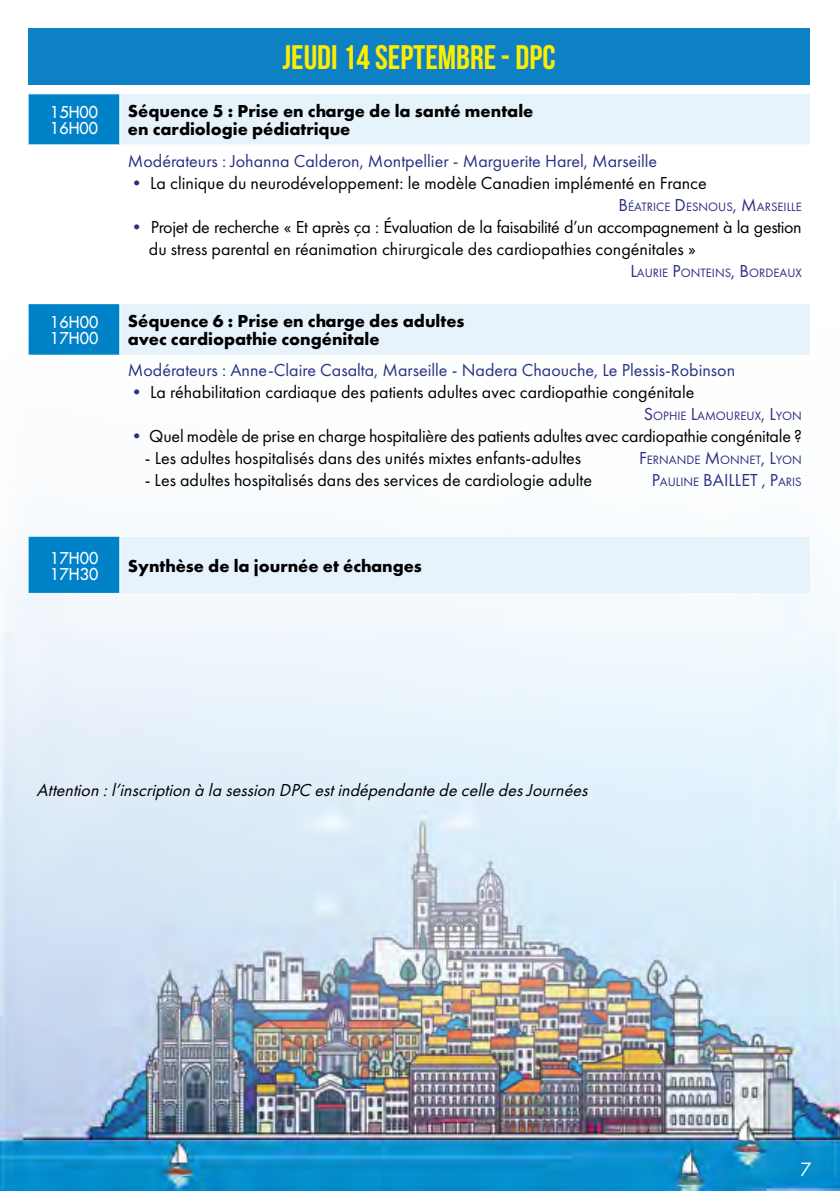
<style>
.page{position:relative;width:840px;height:1191px;background:#fff}
.page>*{position:absolute;margin:0;border:0;box-sizing:border-box;transform-origin:0 0}
.t1{font:700 34px "Bebas Neue";color:#ffed00}
.t2{font:20px "Futura PT";color:#fff}
.t3{font:18px "Futura PT";color:#000}
.t4{font:700 18px/18px "Futura PT";color:#000}
.t5{font:18px/22px "Futura PT";letter-spacing:-.02em;color:#000}
.t6{font:18px "Futura PT";color:#2c3082}
.t7{font:italic 18px "Futura PT";color:#000}
.t8{font:18px "Futura PT";color:#2c3082}
.t9{font:16px/16px "Futura LT";letter-spacing:.01em;color:#fff}
.t10{font:12.6px "Futura PT";color:#2c3082}
.s1{color:#2c3082}
.s2{font-size:18px}
.s3{font-size:12.6px}
</style>
<div class="page">
<img style="left:0;top:304px;width:839px;height:887px">
<svg style="left:29px;top:94px;width:91px;height:499px"></svg>
<svg style="left:120px;top:94px;width:689px;height:499px"></svg>
<div style="left:29px;top:292px;width:91px;height:12px;background:#fff"></div>
<div style="left:120px;top:292px;width:689px;height:12px;background:#fff"></div>
<hr style="left:119px;top:94px;width:1px;height:51px;background:#fff">
<hr style="left:29px;top:144px;width:91px;height:1px;background:#fff">
<hr style="left:120px;top:144px;width:689px;height:1px;background:#fff">
<hr style="left:119px;top:145px;width:1px;height:147px;background:#fff">
<hr style="left:119px;top:304px;width:1px;height:51px;background:#fff">
<hr style="left:29px;top:536px;width:91px;height:1px;background:#fff">
<hr style="left:120px;top:536px;width:689px;height:1px;background:#fff">
<hr style="left:119px;top:536px;width:1px;height:57px;background:#fff">
<div style="left:28px;top:28px;width:781px;height:57px;background:#0e81c5"></div>
<h1 class="t1" style="left:282px;top:39px;width:274px">JEUDI 14 SEPTEMBRE- DPC</h1>
<p class="t9" style="left:50px;top:104px;width:49px">15H00<br>16H00</p>
<p class="t4" style="left:128px;top:102px;width:407px">Séquence 5 : Prise en charge de la santé mentale en cardiologie pédiatrique</p>
<p class="t6" style="left:128px;top:150px;width:530px">Modérateurs : Johanna Calderon, Montpellier - Marguerite Harel, Marseille</p>
<p class="t3" style="left:128px;top:172px;width:580px"><span class="s1">•</span> La clinique du neurodéveloppement: le modèle Canadien implémenté en France</p>
<p class="t10" style="left:618px;top:199px;width:185px"><span class="s2">B</span>ÉATRICE <span class="s2">D</span>ESNOUS<span class="s2">, M</span>ARSEILLE</p>
<p class="t5" style="left:149px;top:215px;width:654px;text-indent:-21px"><span class="s1">•</span> Projet de recherche « Et après ça : Évaluation de la faisabilité d’un accompagnement à la gestion du stress parental en réanimation chirurgicale des cardiopathies congénitales »</p>
<p class="t10" style="left:630px;top:265px;width:173px"><span class="s2">L</span>AURIE <span class="s2">P</span>ONTEINS<span class="s2">, B</span>ORDEAUX</p>
<p class="t9" style="left:50px;top:314px;width:50px">16H00<br>17H00</p>
<p class="t4" style="left:128px;top:312px;width:338px">Séquence 6 : Prise en charge des adultes avec cardiopathie congénitale</p>
<p class="t6" style="left:128px;top:360px;width:608px">Modérateurs : Anne-Claire Casalta, Marseille - Nadera Chaouche, Le Plessis-Robinson</p>
<p class="t3" style="left:128px;top:382px;width:567px"><span class="s1">•</span> La réhabilitation cardiaque des patients adultes avec cardiopathie congénitale</p>
<p class="t10" style="left:643px;top:409px;width:159px"><span class="s2">S</span>OPHIE <span class="s2">L</span>AMOUREUX<span class="s2">, L</span>YON</p>
<p class="t3" style="left:128px;top:426px;width:675px"><span class="s1">•</span> Quel modèle de prise en charge hospitalière des patients adultes avec cardiopathie congénitale ?</p>
<p class="t3" style="left:145px;top:448px;width:437px">- Les adultes hospitalisés dans des unités mixtes enfants-adultes</p>
<p class="t10" style="left:638px;top:453px;width:164px"><span class="s2">F</span>ERNANDE <span class="s2">M</span>ONNET<span class="s2">, L</span>YON</p>
<p class="t3" style="left:145px;top:470px;width:448px">- Les adultes hospitalisés dans des services de cardiologie adulte</p>
<p class="t8" style="left:651px;top:470px;width:151px">P<span class="s3">AULINE</span> BAI LLET , P<span class="s3">ARIS</span></p>
<p class="t9" style="left:50px;top:549px;width:50px">17H00<br>17H30</p>
<p class="t4" style="left:128px;top:556px;width:295px">Synthèse de la journée et échanges</p>
<p class="t7" style="left:37px;top:779px;width:556px">Attention :l’inscription à la session DPC estindépendante de celle desJournées</p>
<p class="t2" style="left:799px;top:1157px;width:13px">7</p>
</div>
